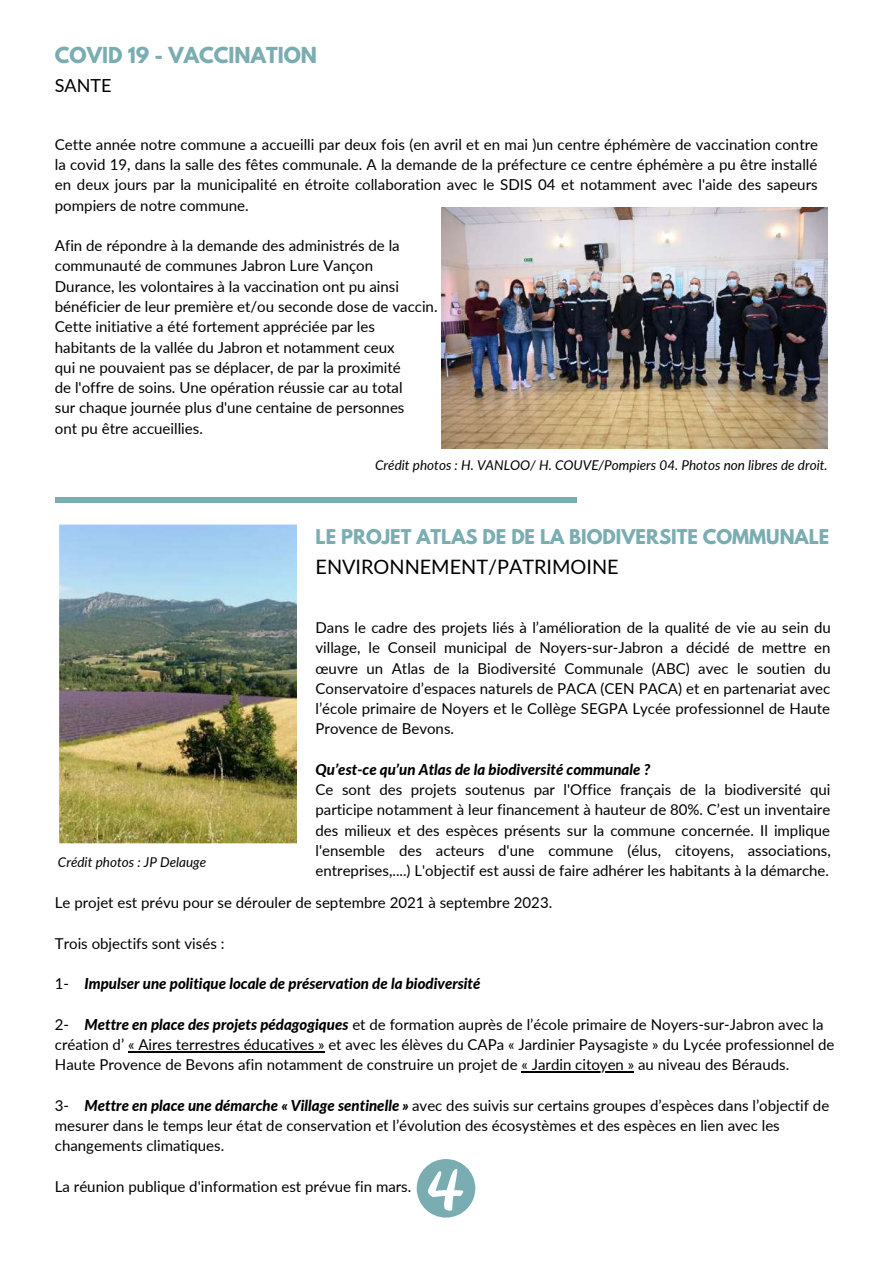
<style>
.page{position:relative;width:894px;height:1264px;background:#fff}
.page>*{position:absolute;margin:0;border:0;box-sizing:border-box;transform-origin:0 0}
.t1{font:19.8px "Lato";color:#000}
.t2{font:700 19.5px "League Spartan";color:#7aadb1}
.t3{font:700 18px "League Spartan";color:#7aadb1}
.t4{font:18px "Lato";color:#000}
.t5{font:15px/20.2px "Lato";color:#000;text-align:justify}
.t6{font:italic 800 15px "Lato";color:#000}
.t7{font:italic 13.5px "Lato";color:#000}
.s1{font-weight:400;font-style:normal}
.s2{font-weight:800;font-style:italic}
</style>
<div class="page">
<img style="left:441px;top:208px;width:386px;height:241px">
<div style="left:55px;top:497px;width:521px;height:6px;background:#7aadb1"></div>
<img style="left:59px;top:524px;width:238px;height:320px">
<svg style="left:416px;top:1159px;width:59px;height:58px"></svg>
<hr style="left:128px;top:1051px;width:196px;height:1px;background:#000">
<hr style="left:521px;top:1071px;width:113px;height:1px;background:#000">
<h2 class="t2" style="left:55px;top:46px;width:263px">COVID 19 - VACCINATION</h2>
<p class="t4" style="left:55px;top:74px;width:58px">SANTE</p>
<p class="t5" style="left:55px;top:134px;width:764px">Cette année notre commune a accueilli par deux fois (en avril et en mai )un centre éphémère de vaccination contre la covid 19, dans la salle des fêtes communale. A la demande de la préfecture ce centre éphémère a pu être installé en deux jours par la municipalité en étroite collaboration avec le SDIS 04 et notamment avec l'aide des sapeurs pompiers de notre commune.</p>
<p class="t5" style="left:55px;top:235px;width:384px;text-align:left">Afin de répondre à la demande des administrés de la communauté de communes Jabron Lure Vançon<br>Durance, les volontaires à la vaccination ont pu ainsi bénéficier de leur première et/ou seconde dose de vaccin.<br>Cette initiative a été fortement appréciée par les habitants de la vallée du Jabron et notamment ceux<br>qui ne pouvaient pas se déplacer, de par la proximité<br>de l'offre de soins. Une opération réussie car au total<br>sur chaque journée plus d'une centaine de personnes<br>ont pu être accueillies.</p>
<p class="t7" style="left:375px;top:456px;width:454px">Crédit photos : H. VANLOO/ H. COUVE/Pompiers 04. Photos non libres de droit.</p>
<p class="t3" style="left:315px;top:528px;width:515px">LE PROJET ATLAS DE DE LA BIODIVERSITE COMMUNALE</p>
<h1 class="t1" style="left:315px;top:554px;width:304px">ENVIRONNEMENT/PATRIMOINE</h1>
<p class="t5" style="left:315px;top:617px;width:516px">Dans le cadre des projets liés à l’amélioration de la qualité de vie au sein du village, le Conseil municipal de Noyers-sur-Jabron a décidé de mettre en œuvre un Atlas de la Biodiversité Communale (ABC) avec le soutien du Conservatoire d’espaces naturels de PACA (CEN PACA) et en partenariat avec l’école primaire de Noyers et le Collège SEGPA Lycée professionnel de Haute Provence de Bevons.</p>
<p class="t6" style="left:315px;top:760px;width:336px">Qu’est-ce qu’un Atlas de la biodiversité communale ?</p>
<p class="t5" style="left:315px;top:779px;width:516px">Ce sont des projets soutenus par l'Office français de la biodiversité qui participe notamment à leur financement à hauteur de 80%. C’est un inventaire des milieux et des espèces présents sur la commune concernée. Il implique l'ensemble des acteurs d'une commune (élus, citoyens, associations, entreprises,....) L'objectif est aussi de faire adhérer les habitants à la démarche.</p>
<p class="t7" style="left:58px;top:853px;width:150px">Crédit photos : JP Delauge</p>
<p class="t5" style="left:55px;top:892px;width:498px">Le projet est prévu pour se dérouler de septembre 2021 à septembre 2023.</p>
<p class="t5" style="left:55px;top:932px;width:171px">Trois objectifs sont visés :</p>
<p class="t6" style="left:55px;top:974px;width:427px"><span class="s1">1-</span> Impulser une politique locale de préservation de la biodiversité</p>
<p class="t5" style="left:55px;top:1013px;width:781px;text-align:left">2- <span class="s2">Mettre en place des projets pédagogiques</span> et de formation auprès de l’école primaire de Noyers-sur-Jabron avec la création d’ « Aires terrestres éducatives » et avec les élèves du CAPa « Jardinier Paysagiste » du Lycée professionnel de<br>Haute Provence de Bevons afin notamment de construire un projet de « Jardin citoyen » au niveau des Bérauds.</p>
<p class="t5" style="left:55px;top:1094px;width:775px;text-align:left">3- <span class="s2">Mettre en place une démarche « Village sentinelle »</span> avec des suivis sur certains groupes d’espèces dans l’objectif de mesurer dans le temps leur état de conservation et l’évolution des écosystèmes et des espèces en lien avec les changements climatiques.</p>
<p class="t5" style="left:55px;top:1175px;width:358px">La réunion publique d'information est prévue fin mars.</p>
</div>
